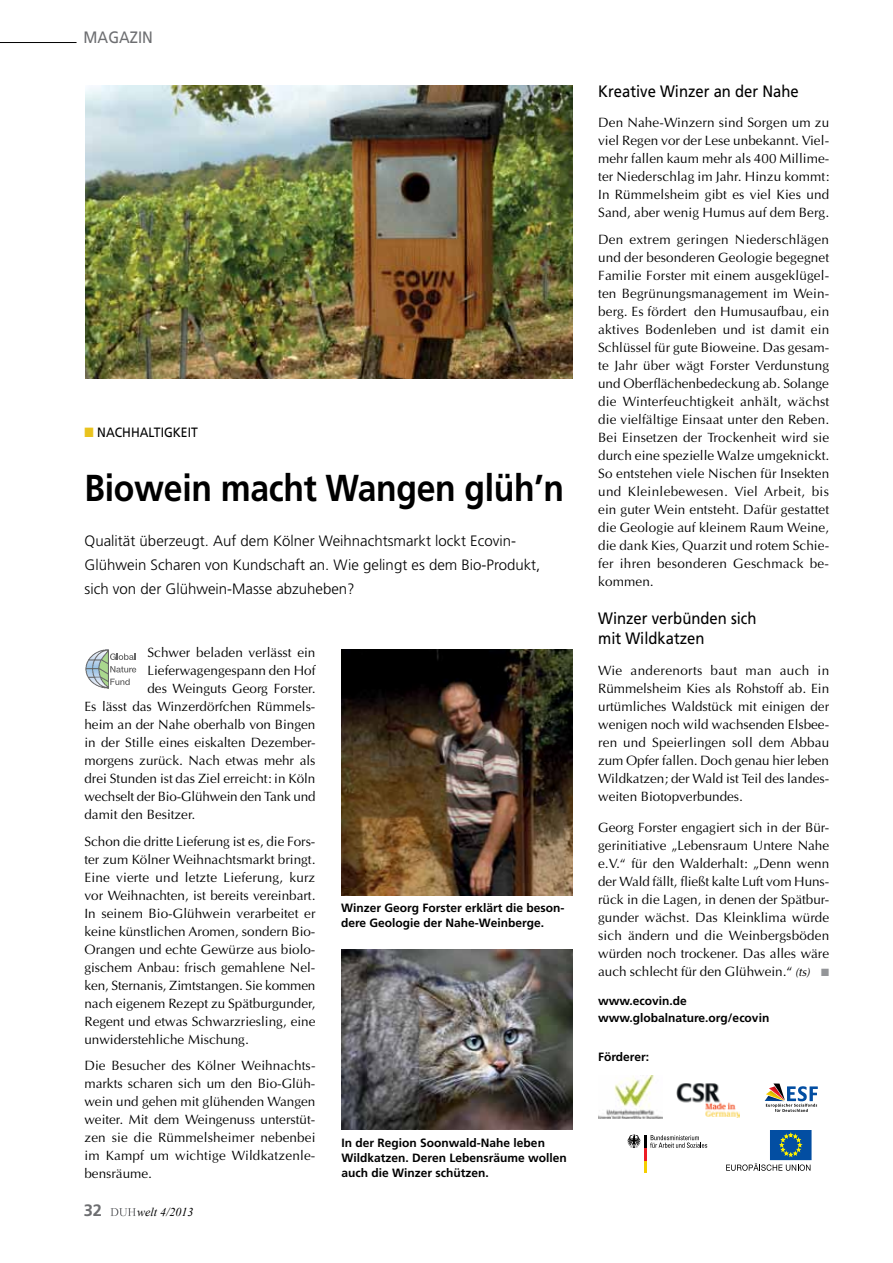
<style>
.page{position:relative;width:893px;height:1263px;background:#fff}
.page>*{position:absolute;margin:0;border:0;box-sizing:border-box;transform-origin:0 0}
.t1{font:700 37.5px "Frutiger";letter-spacing:-.01em;color:#000;scale:.9 1}
.t2{font:16.5px/20.7px "Frutiger";color:#000;scale:.9 1}
.t3{font:16.5px "Frutiger";color:#6d6e71;scale:.9 1}
.t4{font:700 16.5px "Frutiger";color:#6d6e71}
.t5{font:300 15px/24px "Frutiger";color:#000}
.t6{font:13.5px/18px "Optima";color:#000;text-align:justify}
.t7{font:13.5px "Frutiger";color:#000;scale:.9 1}
.t8{font:700 12px/15px "Frutiger";color:#000}
.t9{font:italic 12px "Times New Roman";color:#000}
.s1{color:#e9c31e}
.s2{font-style:italic;font-size:12px}
.s3{color:#939598}
</style>
<div class="page">
<svg style="left:110px;top:1208px;width:26px;height:8px"></svg>
<hr style="left:0;top:42px;width:77px;height:1px;background:#000">
<svg style="left:110px;top:653px;width:26px;height:32px"></svg>
<img style="left:85px;top:649px;width:24px;height:40px">
<svg style="left:726px;top:1163px;width:84px;height:8px"></svg>
<div style="left:770px;top:1130px;width:41px;height:29px;background:#034ea2"></div>
<div style="left:770px;top:1130px;width:41px;height:30px;border:1px solid #034ea2"></div>
<svg style="left:780px;top:1133px;width:21px;height:23px"></svg>
<svg style="left:765px;top:1083px;width:53px;height:29px"></svg>
<svg style="left:627px;top:1134px;width:80px;height:39px"></svg>
<img style="left:676px;top:1083px;width:63px;height:34px">
<img style="left:599px;top:1075px;width:63px;height:44px">
<img style="left:342px;top:649px;width:231px;height:246px">
<img style="left:342px;top:949px;width:231px;height:180px">
<img style="left:85px;top:85px;width:488px;height:293px">
<p class="t3" style="left:84px;top:28px;width:78px">magazin</p>
<p class="t7" style="left:85px;top:424px;width:127px"><span class="s1">■</span> nachhaltigkeit</p>
<h1 class="t1" style="left:85px;top:465px;width:534px">Biowein macht Wangen glüh’n</h1>
<p class="t5" style="left:85px;top:529px;width:457px">Qualität überzeugt. Auf dem Kölner Weihnachtsmarkt lockt Ecovin-<br>Glühwein Scharen von Kundschaft an. Wie gelingt es dem Bio-Produkt, sich von der Glühwein-Masse abzuheben?</p>
<p class="t6" style="left:147px;top:644px;width:169px">Schwer beladen verlässt ein</p>
<p class="t6" style="left:147px;top:662px;width:169px">Lieferwagengespann den Hof</p>
<p class="t6" style="left:147px;top:680px;width:169px">des Weinguts Georg Forster.</p>
<p class="t6" style="left:84px;top:698px;width:232px">Es lässt das Winzerdörfchen Rümmels-</p>
<p class="t6" style="left:84px;top:716px;width:232px">heim an der Nahe oberhalb von Bingen</p>
<p class="t6" style="left:84px;top:734px;width:232px">in der Stille eines eiskalten Dezember-</p>
<p class="t6" style="left:84px;top:752px;width:232px">morgens zurück. Nach etwas mehr als</p>
<p class="t6" style="left:84px;top:770px;width:232px">drei Stunden ist das Ziel erreicht: in Köln</p>
<p class="t6" style="left:84px;top:788px;width:233px">wechselt der Bio-Glühwein den Tank und</p>
<p class="t6" style="left:84px;top:806px;width:112px">damit den Besitzer.</p>
<p class="t6" style="left:84px;top:832px;width:233px">Schon die dritte Lieferung ist es, die Fors&shy;ter zum Kölner Weihnachtsmarkt bringt.<br>Eine vierte und letzte Lieferung, kurz vor Weihnachten, ist bereits vereinbart.<br>In seinem Bio-Glühwein verarbeitet er keine künstlichen Aromen, sondern Bio-Orangen und echte Gewürze aus biolo&shy;gischem Anbau: frisch gemahlene Nel&shy;ken, Sternanis, Zimtstangen. Sie kommen nach eigenem Rezept zu Spätburgunder, Regent und etwas Schwarzriesling, eine unwiderstehliche Mischung.</p>
<p class="t6" style="left:84px;top:1056px;width:233px">Die Besucher des Kölner Weihnachts&shy;markts scharen sich um den Bio-Glüh&shy;wein und gehen mit glühenden Wangen weiter. Mit dem Weingenuss unterstüt&shy;zen sie die Rümmelsheimer nebenbei im Kampf um wichtige Wildkatzenle&shy;bensräume.</p>
<p class="t4" style="left:84px;top:1200px;width:20px">32</p>
<p class="t9" style="left:137px;top:1204px;width:58px">welt 4/2013</p>
<p class="t8" style="left:341px;top:900px;width:225px">Winzer Georg Forster erklärt die beson&shy;dere Geologie der Nahe-Weinberge.</p>
<p class="t8" style="left:342px;top:1135px;width:227px">In der Region Soonwald-Nahe leben<br>Wildkatzen. Deren Lebensräume wollen auch die Winzer schützen.</p>
<p class="t2" style="left:598px;top:80px;width:224px">Kreative Winzer an der Nahe</p>
<p class="t6" style="left:598px;top:114px;width:233px">Den Nahe-Winzern sind Sorgen um zu viel Regen vor der Lese unbekannt. Viel&shy;mehr fallen kaum mehr als 400 Millime&shy;ter Niederschlag im Jahr. Hinzu kommt:<br>In Rümmelsheim gibt es viel Kies und Sand, aber wenig Humus auf dem Berg.</p>
<p class="t6" style="left:598px;top:230px;width:233px">Den extrem geringen Niederschlägen und der besonderen Geologie begegnet Familie Forster mit einem ausgeklügel&shy;ten Begrünungsmanagement im Wein&shy;berg. Es fördert den Humusaufbau, ein aktives Bodenleben und ist damit ein Schlüssel für gute Bioweine. Das gesam&shy;te Jahr über wägt Forster Verdunstung und Oberflächenbedeckung ab. Solange die Winterfeuchtigkeit anhält, wächst die vielfältige Einsaat unter den Reben.<br>Bei Einsetzen der Trockenheit wird sie durch eine spezielle Walze umgeknickt.<br>So entstehen viele Nischen für Insekten und Kleinlebewesen. Viel Arbeit, bis ein guter Wein entsteht. Dafür gestattet die Geologie auf kleinem Raum Weine, die dank Kies, Quarzit und rotem Schie&shy;fer ihren besonderen Geschmack be&shy;kommen.</p>
<p class="t2" style="left:598px;top:607px;width:178px">Winzer verbünden sich mit Wildkatzen</p>
<p class="t6" style="left:598px;top:661px;width:233px">Wie anderenorts baut man auch in Rümmelsheim Kies als Rohstoff ab. Ein urtümliches Waldstück mit einigen der wenigen noch wild wachsenden Elsbee&shy;ren und Speierlingen soll dem Abbau zum Opfer fallen. Doch genau hier leben Wildkatzen; der Wald ist Teil des landes&shy;weiten Biotopverbundes.</p>
<p class="t6" style="left:598px;top:818px;width:233px">Georg Forster engagiert sich in der Bür&shy;gerinitiative „Lebensraum Untere Nahe e.V.“ für den Walderhalt: „Denn wenn der Wald fällt, fließt kalte Luft vom Huns&shy;rück in die Lagen, in denen der Spätbur&shy;gunder wächst. Das Kleinklima würde sich ändern und die Weinbergsböden würden noch trockener. Das alles wäre auch schlecht für den Glühwein.“ <span class="s2">(ts)</span> <span class="s3">■</span></p>
<p class="t8" style="left:598px;top:992px;width:173px;line-height:16.5px">www.ecovin.de www.globalnature.org/ecovin</p>
<p class="t8" style="left:598px;top:1049px;width:52px">Förderer:</p>
</div>
